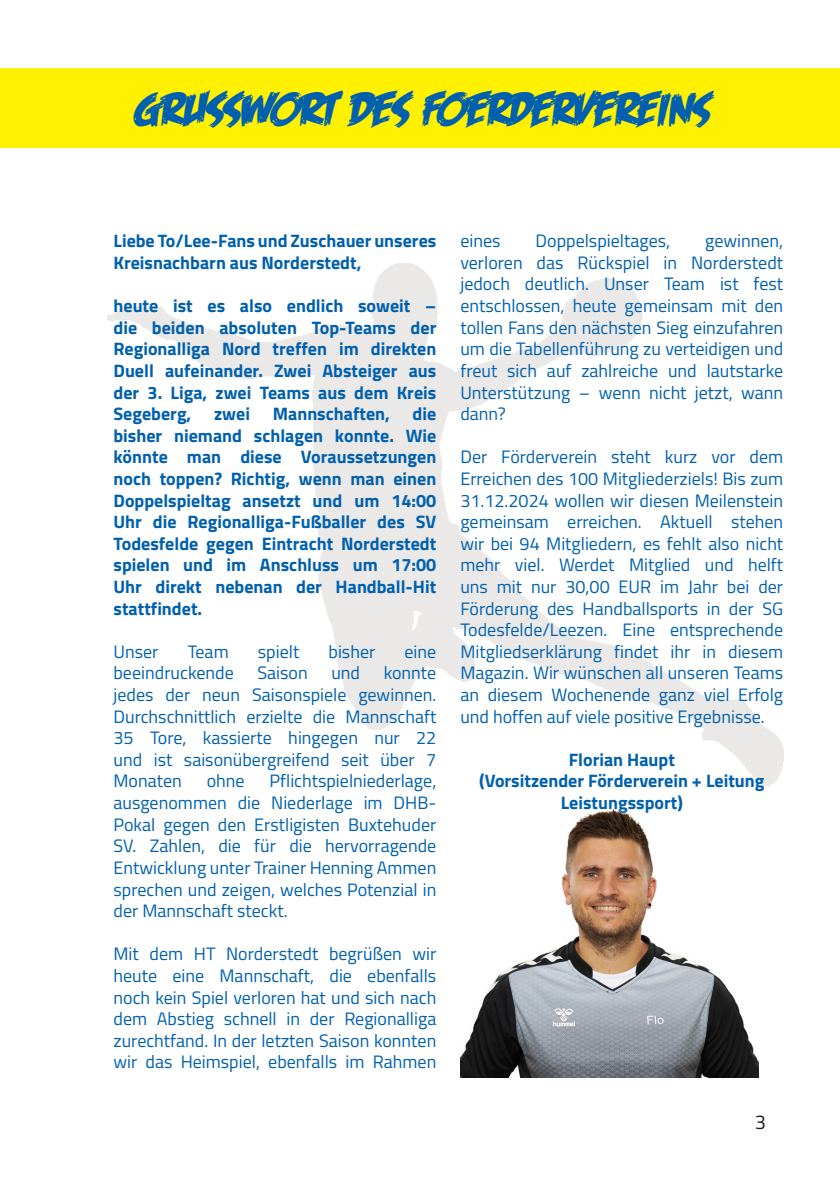
<style>
.page{position:relative;width:840px;height:1191px;background:#fff}
.page>*{position:absolute;margin:0;border:0;box-sizing:border-box;transform-origin:0 0}
.t1{font:48px "Feastof Flesh BB Italic";color:#0160ae}
.t2{font:20px "Titillium Web";color:#231f20}
.t3{font:18px/21.6px "Titillium Web";color:#0160ae;text-align:justify}
.t4{font:700 18px/21.6px "Titillium Web";color:#0160ae;text-align:justify}
</style>
<div class="page">
<div style="left:0;top:68px;width:839px;height:80px;background:#fff101"></div>
<img style="left:460px;top:780px;width:298px;height:297px">
<p class="t1" style="left:133px;top:84px;width:575px">GRUSSWORT DES FOERDERVEREINS</p>
<p class="t4" style="left:113px;top:229px;width:324px">Liebe To/Lee-Fans und Zuschauer unseres<br>Kreisnachbarn aus Norderstedt,</p>
<p class="t4" style="left:113px;top:294px;width:324px">heute ist es also endlich soweit – die beiden absoluten Top-Teams der Regionalliga Nord treffen im direkten Duell aufeinander. Zwei Absteiger aus der 3. Liga, zwei Teams aus dem Kreis Segeberg,</p>
<p class="t4" style="left:214px;top:402px;width:37px">zwei</p>
<p class="t4" style="left:272px;top:402px;width:119px">Mannschaften,</p>
<p class="t4" style="left:113px;top:402px;width:324px;text-indent:299px">die bisher niemand schlagen konnte. Wie könnte man diese Voraussetzungen noch toppen? Richtig, wenn man einen Doppelspieltag ansetzt und um 14:00<br>Uhr die Regionalliga-Fußballer des SV Todesfelde gegen Eintracht Norderstedt spielen und im Anschluss um 17:00<br>Uhr direkt nebenan der Handball-Hit stattfindet.</p>
<p class="t3" style="left:113px;top:640px;width:46px">Unser</p>
<p class="t3" style="left:187px;top:640px;width:42px">Team</p>
<p class="t3" style="left:258px;top:640px;width:43px">spielt</p>
<p class="t3" style="left:328px;top:640px;width:48px">bisher</p>
<p class="t3" style="left:404px;top:640px;width:33px">eine</p>
<p class="t3" style="left:113px;top:661px;width:122px">beeindruckende</p>
<p class="t3" style="left:257px;top:661px;width:52px">Saison</p>
<p class="t3" style="left:331px;top:661px;width:30px">und</p>
<p class="t3" style="left:113px;top:661px;width:324px;text-indent:270px">konnte jedes der neun Saisonspiele gewinnen.<br>Durchschnittlich erzielte die Mannschaft 35 Tore, kassierte hingegen nur 22 und ist saisonübergreifend seit über 7<br>Monaten</p>
<p class="t3" style="left:113px;top:769px;width:324px;text-indent:156px">Pflichtspielniederlage, ausgenommen die Niederlage im DHB-Pokal gegen den Erstligisten Buxtehuder SV. Zahlen, die für die hervorragende Entwicklung unter Trainer Henning Ammen sprechen und zeigen, welches Potenzial in der Mannschaft steckt.</p>
<p class="t3" style="left:113px;top:942px;width:324px">Mit dem HT Norderstedt begrüßen wir heute eine Mannschaft, die ebenfalls noch kein Spiel verloren hat und sich nach dem Abstieg schnell in der Regionalliga zurechtfand. In der letzten Saison konnten wir das Heimspiel, ebenfalls im Rahmen</p>
<p class="t3" style="left:206px;top:769px;width:39px">ohne</p>
<p class="t3" style="left:460px;top:229px;width:42px">eines</p>
<p class="t3" style="left:535px;top:229px;width:136px">Doppelspieltages,</p>
<p class="t3" style="left:460px;top:229px;width:324px;text-indent:244px">gewinnen, verloren das Rückspiel in Norderstedt jedoch deutlich. Unser Team ist fest entschlossen, heute gemeinsam mit den tollen Fans den nächsten Sieg einzufahren um die Tabellenführung zu verteidigen und freut sich auf zahlreiche und lautstarke Unterstützung – wenn nicht jetzt, wann dann?</p>
<p class="t3" style="left:460px;top:445px;width:324px">Der Förderverein steht kurz vor dem Erreichen des 100 Mitgliederziels! Bis zum 31.12.2024 wollen wir diesen Meilenstein gemeinsam erreichen. Aktuell stehen wir bei 94 Mitgliedern, es fehlt also nicht mehr viel. Werdet Mitglied und helft uns mit nur 30,00 EUR im Jahr bei der Förderung des Handballsports in der SG Todesfelde/Leezen. Eine entsprechende Mitgliedserklärung findet ihr in diesem Magazin. Wir wünschen all unseren Teams an diesem Wochenende ganz viel Erfolg und hoffen auf viele positive Ergebnisse.</p>
<p class="t4" style="left:568px;top:748px;width:108px">Florian Haupt</p>
<p class="t4" style="left:479px;top:769px;width:287px;text-align:center">(Vorsitzender Förderverein + Leitung<br>Leistungssport)</p>
<p class="t2" style="left:754px;top:1107px;width:13px">3</p>
</div>
